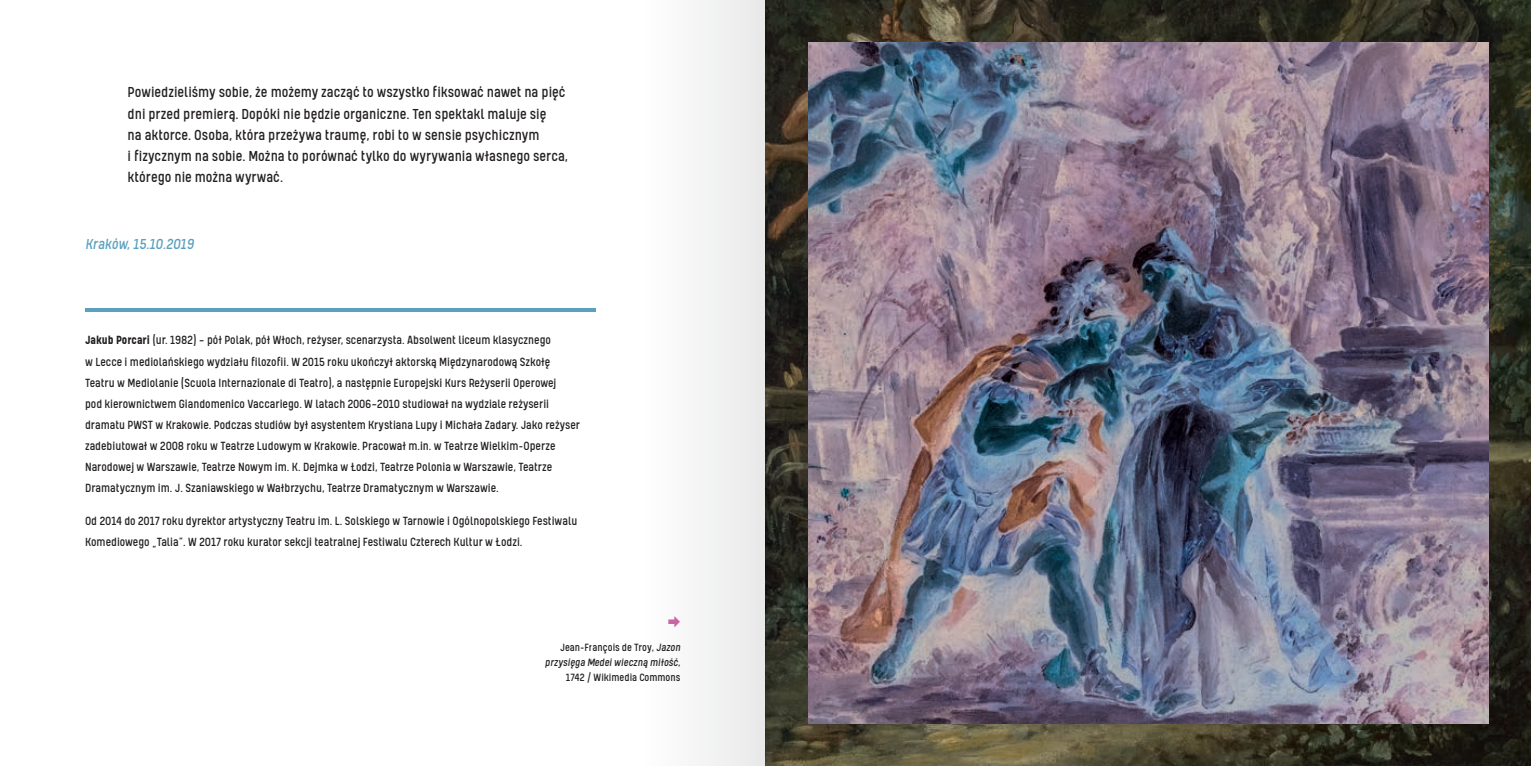
<style>
.page{position:relative;width:1531px;height:766px;background:#fff}
.page>*{position:absolute;margin:0;border:0;box-sizing:border-box;transform-origin:0 0}
.t1{font:16.5px/21px "Kelpt Sans B1";color:#231f20}
.t2{font:italic 16.5px "Kelpt Sans B1";color:#5ba0be}
.t3{font:13.5px/21px "Kelpt Sans B1";color:#231f20}
.t4{font:12px/15px "Kelpt Sans B1";color:#231f20;text-align:right}
.s1{font-weight:700}
.s2{font-style:italic}
</style>
<div class="page">
<hr style="left:85px;top:308px;width:510px;height:3px;background:#5ba0be">
<img style="left:765px;top:0;width:766px;height:765px">
<img style="left:808px;top:43px;width:680px;height:680px">
<div style="left:591px;top:0;width:174px;height:765px;background:linear-gradient(to right,#fff,#ebebeb)"></div>
<svg style="left:668px;top:616px;width:12px;height:11px"></svg>
<p class="t1" style="left:128px;top:82px;width:442px">Powiedzieliśmy sobie, że możemy zacząć to wszystko fiksować nawet na pięć dni przed premierą. Dopóki nie będzie organiczne. Ten spektakl maluje się<br>na aktorce. Osoba, która przeżywa traumę, robi to w sensie psychicznym<br>i fizycznym na sobie. Można to porównać tylko do wyrywania własnego serca, którego nie można wyrwać.</p>
<p class="t2" style="left:85px;top:235px;width:110px">Kraków, 15.10.2019</p>
<p class="t3" style="left:85px;top:329px;width:496px"><span class="s1">Jakub Porcari</span> (ur. 1982) – pół Polak, pół Włoch, reżyser, scenarzysta. Absolwent liceum klasycznego<br>w Lecce i mediolańskiego wydziału filozofii. W 2015 roku ukończył aktorską Międzynarodową Szkołę Teatru w Mediolanie (Scuola Internazionale di Teatro), a następnie Europejski Kurs Reżyserii Operowej<br>pod kierownictwem Giandomenico Vaccariego. W latach 2006–2010 studiował na wydziale reżyserii dramatu PWST w Krakowie. Podczas studiów był asystentem Krystiana Lupy i Michała Zadary. Jako reżyser zadebiutował w 2008 roku w Teatrze Ludowym w Krakowie. Pracował m.in. w Teatrze Wielkim-Operze Narodowej w Warszawie, Teatrze Nowym im. K. Dejmka w Łodzi, Teatrze Polonia w Warszawie, Teatrze Dramatycznym im. J. Szaniawskiego w Wałbrzychu, Teatrze Dramatycznym w Warszawie.</p>
<p class="t3" style="left:85px;top:510px;width:494px">Od 2014 do 2017 roku dyrektor artystyczny Teatru im. L. Solskiego w Tarnowie i Ogólnopolskiego Festiwalu<br>Komediowego „Talia”. W 2017 roku kurator sekcji teatralnej Festiwalu Czterech Kultur w Łodzi.</p>
<p class="t4" style="left:545px;top:639px;width:137px">Jean-François de Troy, <span class="s2">Jazon przysięga Medei wieczną miłość</span>,<br>1742 / Wikimedia Commons</p>
</div>
